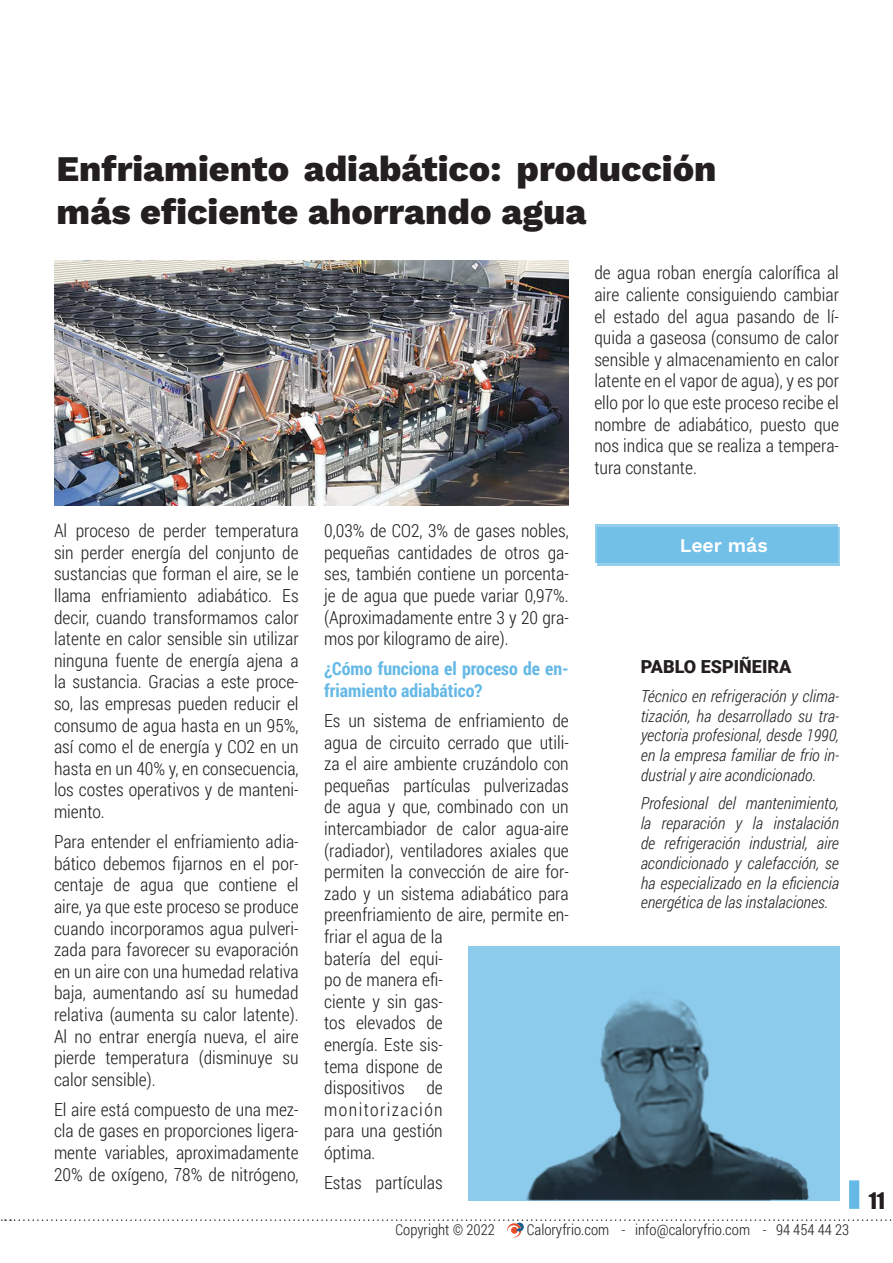
<style>
.page{position:relative;width:893px;height:1263px;background:#fff}
.page>*{position:absolute;margin:0;border:0;box-sizing:border-box;transform-origin:0 0}
.t1{font:800 36px/43.2px "Work Sans";color:#231f20}
.t2{font:21px "Impact";color:#231f20}
.t3{font:600 19.5px "Work Sans";color:#fff}
.t4{font:300 18px/21.6px "Roboto Condensed";color:#231f20;text-align:justify}
.t5{font:700 18px/21.6px "Roboto Condensed";color:#65b9e6}
.t6{font:900 18px "Roboto";color:#231f20}
.t7{font:italic 300 16.5px/19.8px "Roboto Condensed";color:#231f20;text-align:justify}
.t8{font:300 15px "Roboto Condensed";color:#231f20}
</style>
<div class="page">
<svg style="left:849px;top:1180px;width:10px;height:29px"></svg>
<svg style="left:1px;top:1219px;width:891px;height:18px"></svg>
<svg style="left:597px;top:527px;width:243px;height:38px"></svg>
<div style="left:595px;top:525px;width:242px;height:38px;background:#72bfe8"></div>
<div style="left:468px;top:946px;width:372px;height:255px;background:#8bcaec"></div>
<img style="left:526px;top:999px;width:283px;height:202px">
<img style="left:54px;top:260px;width:515px;height:245px">
<p class="t1" style="left:57px;top:145px;width:661px">Enfriamiento adiabático: producción más eficiente ahorrando agua</p>
<p class="t4" style="left:54px;top:519px;width:246px">Al proceso de perder temperatura sin perder energía del conjunto de sustancias que forman el aire, se le llama enfriamiento adiabático. Es decir, cuando transformamos calor latente en calor sensible sin utilizar ninguna fuente de energía ajena a la sustancia. Gracias a este proce&shy;so, las empresas pueden reducir el consumo de agua hasta en un 95%, así como el de energía y CO2 en un hasta en un 40% y, en consecuencia, los costes operativos y de manteni&shy;miento.</p>
<p class="t4" style="left:54px;top:830px;width:246px">Para entender el enfriamiento adia&shy;bático debemos fijarnos en el por&shy;centaje de agua que contiene el aire, ya que este proceso se produce cuando incorporamos agua pulveri&shy;zada para favorecer su evaporación en un aire con una humedad relativa baja, aumentando así su humedad relativa (aumenta su calor latente).<br>Al no entrar energía nueva, el aire pierde temperatura (disminuye su calor sensible).</p>
<p class="t4" style="left:54px;top:1098px;width:246px">El aire está compuesto de una mez&shy;cla de gases en proporciones ligera&shy;mente variables, aproximadamente 20% de oxígeno, 78% de nitrógeno,</p>
<p class="t4" style="left:324px;top:519px;width:246px">0,03% de CO2, 3% de gases nobles, pequeñas cantidades de otros ga&shy;ses, también contiene un porcenta&shy;je de agua que puede variar 0,97%. (Aproximadamente entre 3 y 20 gra&shy;mos por kilogramo de aire).</p>
<p class="t5" style="left:324px;top:657px;width:246px">¿Cómo funciona el proceso de en&shy;friamiento adiabático?</p>
<p class="t4" style="left:324px;top:709px;width:246px;text-align:left">Es un sistema de enfriamiento de agua de circuito cerrado que utili&shy;za el aire ambiente cruzándolo con pequeñas partículas pulverizadas de agua y que, combinado con un intercambiador de calor agua-aire (radiador), ventiladores axiales que permiten la convección de aire for&shy;zado y un sistema adiabático para preenfriamiento de aire, permite en&shy;friar el agua de la<br>batería del equi-<br>po de manera efi-<br>ciente y sin gas-<br>tos elevados de<br>energía. Este sis-<br>tema dispone de<br>dispositivos de<br>monitorización<br>para una gestión<br>óptima.</p>
<p class="t4" style="left:324px;top:1171px;width:120px">Estas partículas</p>
<p class="t4" style="left:594px;top:262px;width:246px">de agua roban energía calorífica al aire caliente consiguiendo cambiar el estado del agua pasando de lí&shy;quida a gaseosa (consumo de calor sensible y almacenamiento en calor latente en el vapor de agua), y es por ello por lo que este proceso recibe el nombre de adiabático, puesto que nos indica que se realiza a tempera&shy;tura constante.</p>
<p class="t3" style="left:680px;top:531px;width:89px">Leer más</p>
<p class="t6" style="left:641px;top:653px;width:152px">PABLO ESPIÑEIRA</p>
<p class="t7" style="left:641px;top:685px;width:200px">Técnico en refrigeración y clima&shy;tización, ha desarrollado su tra&shy;yectoria profesional, desde 1990, en la empresa familiar de frio in&shy;dustrial y aire acondicionado.</p>
<p class="t7" style="left:641px;top:793px;width:200px">Profesional del mantenimiento, la reparación y la instalación de refrigeración industrial, aire acondicionado y calefacción, se ha especializado en la eficiencia energética de las instalaciones.</p>
<p class="t8" style="left:395px;top:1219px;width:101px">Copyright © 2022</p>
<p class="t8" style="left:527px;top:1219px;width:324px">Caloryfrio.com - info@caloryfrio.com - 94 454 44 23</p>
<p class="t2" style="left:869px;top:1184px;width:18px">11</p>
</div>
